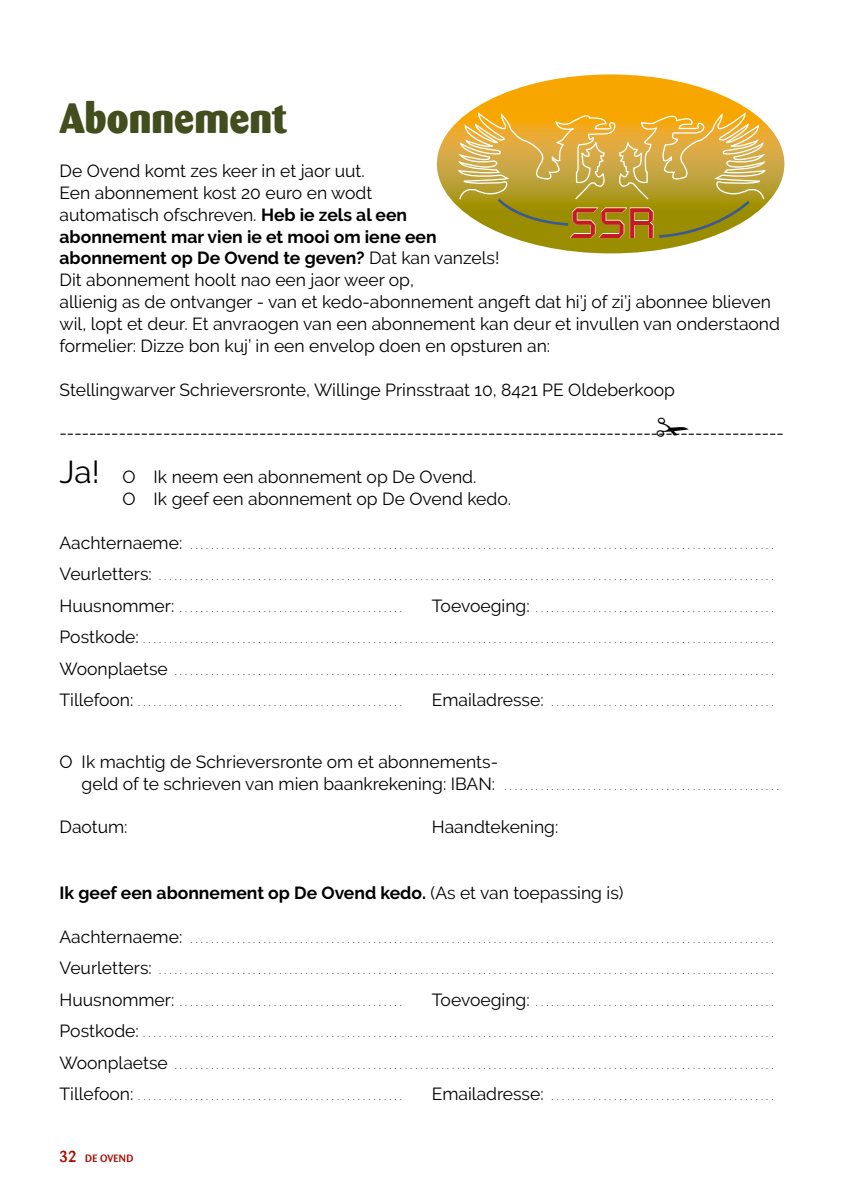
<style>
.page{position:relative;width:844px;height:1191px;background:#fff}
.page>*{position:absolute;margin:0;border:0;box-sizing:border-box;transform-origin:0 0}
.t1{font:800 42px "Barmeno";color:#434e1e}
.t2{font:41.82px "Russell Square";color:#c51a21}
.t3{font:17.5px/21.9px "Raleway";color:#000}
.t4{font:700 17.5px "Raleway";color:#000}
.t5{font:300 12.25px "Raleway";color:#000}
.t6{font:500 10.5px "Barmeno";letter-spacing:.02em;color:#a50b02}
.s1{font-weight:700}
.s2{font-size:31.5px}
.s3{font-weight:400;font-size:17.5px}
.s4{font-weight:400}
.s5{font-size:15.75px}
</style>
<div class="page">
<svg style="left:437px;top:74px;width:347px;height:179px"></svg>
<svg style="left:458px;top:111px;width:307px;height:128px;background:#cbab42"></svg>
<h1 class="t1" style="left:60px;top:92px;width:228px">Abonnement</h1>
<p class="t3" style="left:60px;top:160px;width:721px">De Ovend komt zes keer in et jaor uut.<br>Een abonnement kost 20 euro en wodt<br>automatisch ofschreven. <span class="s1">Heb ie zels al een<br>abonnement mar vien ie et mooi om iene een<br>abonnement op De Ovend te geven?</span> Dat kan vanzels!<br>Dit abonnement hoolt nao een jaor weer op,<br>allienig as de ontvanger - van et kedo-abonnement angeft dat hi’j of zi’j abonnee blieven wil, lopt et deur. Et anvraogen van een abonnement kan deur et invullen van onderstaond formelier: Dizze bon kuj’ in een envelop doen en opsturen an:</p>
<h3 class="t3" style="left:60px;top:378px;width:617px">Stellingwarver Schrieversronte, Willinge Prinsstraat 10, 8421 PE Oldeberkoop</h3>
<h3 class="t3" style="left:60px;top:422px;width:725px">--------------------------------------------------------------------------------------------------</h3>
<h3 class="t3" style="left:123px;top:466px;width:390px;text-indent:-63px"><span class="s2">Ja!</span> O Ik neem een abonnement op De Ovend.<br>O Ik geef een abonnement op De Ovend kedo.</h3>
<p class="t5" style="left:60px;top:537px;width:715px"><span class="s3">Aachternaeme:</span> ................................................................................................................</p>
<p class="t5" style="left:60px;top:569px;width:715px"><span class="s3">Veurletters:</span> ......................................................................................................................</p>
<p class="t5" style="left:60px;top:600px;width:344px"><span class="s3">Huusnommer:</span> ...........................................</p>
<p class="t5" style="left:432px;top:600px;width:343px"><span class="s3">Toevoeging:</span> ..............................................</p>
<p class="t5" style="left:60px;top:632px;width:715px"><span class="s3">Postkode:</span> .........................................................................................................................</p>
<p class="t5" style="left:60px;top:663px;width:715px"><span class="s3">Woonplaetse</span> ...................................................................................................................</p>
<p class="t5" style="left:60px;top:695px;width:344px"><span class="s3">Tillefoon:</span> ...................................................</p>
<p class="t5" style="left:432px;top:695px;width:343px"><span class="s3">Emailadresse:</span> ...........................................</p>
<h2 class="t2" style="left:569px;top:197px;width:88px">SSR</h2>
<h3 class="t3" style="left:60px;top:750px;width:440px">O Ik machtig de Schrieversronte om et abonnements-</h3>
<p class="t5" style="left:82px;top:778px;width:698px"><span class="s3">geld of te schrieven van mien baankrekening: IBAN:</span> .....................................................</p>
<h3 class="t3" style="left:60px;top:816px;width:69px">Daotum:</h3>
<h3 class="t3" style="left:432px;top:816px;width:128px">Haandtekening:</h3>
<h3 class="t4" style="left:60px;top:883px;width:565px">Ik geef een abonnement op De Ovend kedo. <span class="s4">(As et van toepassing is)</span></h3>
<p class="t5" style="left:60px;top:931px;width:715px"><span class="s3">Aachternaeme:</span> ................................................................................................................</p>
<p class="t5" style="left:60px;top:962px;width:715px"><span class="s3">Veurletters:</span> ......................................................................................................................</p>
<p class="t5" style="left:60px;top:994px;width:344px"><span class="s3">Huusnommer:</span> ...........................................</p>
<p class="t5" style="left:432px;top:994px;width:343px"><span class="s3">Toevoeging:</span> ..............................................</p>
<p class="t5" style="left:60px;top:1025px;width:715px"><span class="s3">Postkode:</span> .........................................................................................................................</p>
<p class="t5" style="left:60px;top:1057px;width:715px"><span class="s3">Woonplaetse</span> ...................................................................................................................</p>
<p class="t5" style="left:60px;top:1088px;width:344px"><span class="s3">Tillefoon:</span> ...................................................</p>
<p class="t5" style="left:432px;top:1088px;width:343px"><span class="s3">Emailadresse:</span> ...........................................</p>
<p class="t6" style="left:60px;top:1151px;width:75px"><span class="s5">32</span> DE OVEND</p>
</div>
